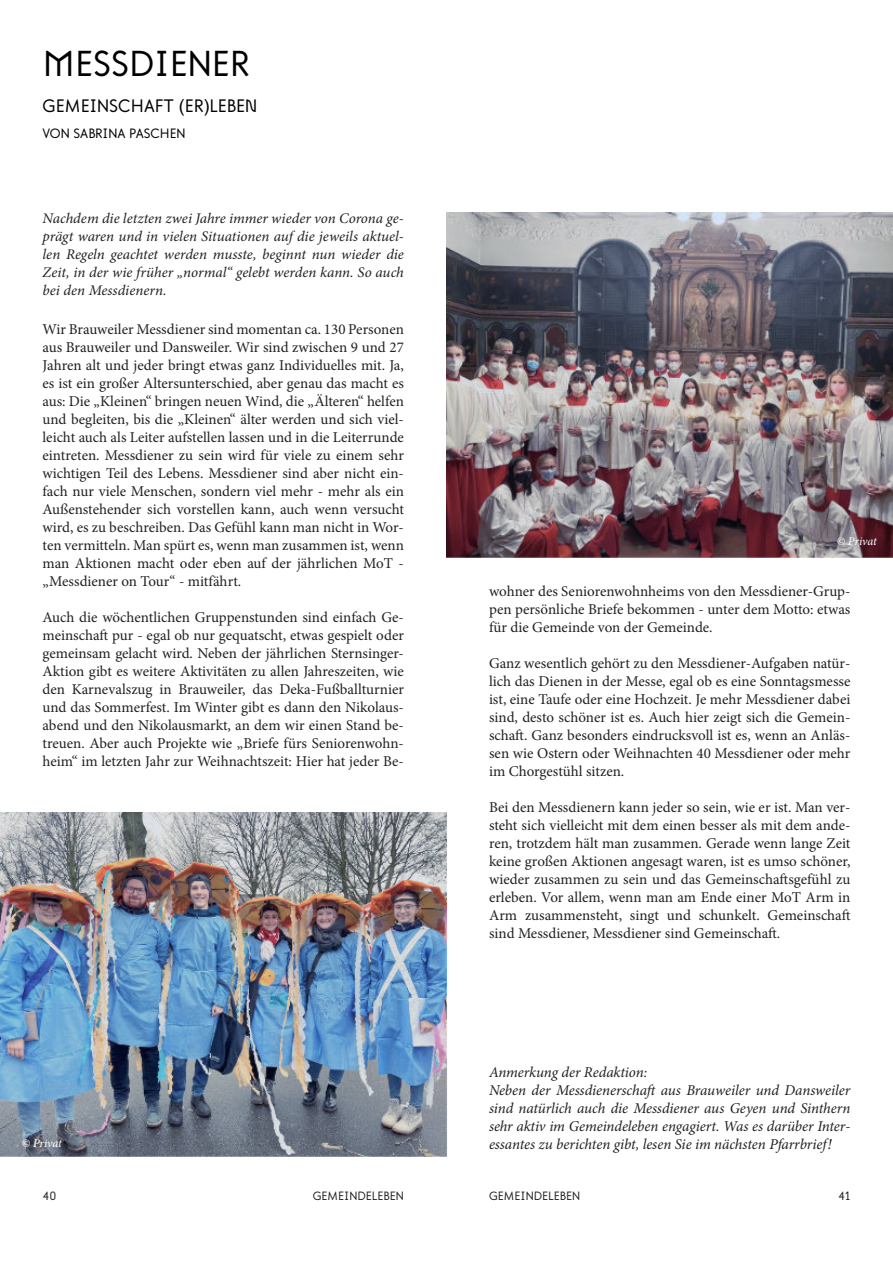
<style>
.page{position:relative;width:893px;height:1263px;background:#fff}
.page>*{position:absolute;margin:0;border:0;box-sizing:border-box;transform-origin:0 0}
.t1{font:36px "Gemeinschaft Regular neu";color:#000}
.t2{font:18px "Gemeinschaft Regular neu";color:#000}
.t3{font:15px/18px "Minion Pro";color:#231f20;text-align:justify}
.t4{font:italic 15px/18px "Minion Pro";letter-spacing:-.005em;color:#231f20}
.t5{font:italic 14.7px/18px "Minion Pro";color:#231f20;text-align:justify}
.t6{font:13.5px "Gemeinschaft Regular neu";color:#000}
.t7{font:12px "Gemeinschaft Regular neu";color:#231f20}
.t8{font:italic 12px "Minion Pro";letter-spacing:-.005em;color:#fff}
.s1{font-family:"Arial"}
</style>
<div class="page">
<img style="left:0;top:812px;width:447px;height:345px">
<img style="left:446px;top:213px;width:447px;height:344px">
<h1 class="t1" style="left:43px;top:49px;width:208px">MESSDIENER</h1>
<p class="t2" style="left:43px;top:99px;width:216px">GEMEINSCHAFT <span class="s1">(</span>ER<span class="s1">)</span>LEBEN</p>
<p class="t6" style="left:43px;top:128px;width:145px">VON SABRINA PASCHEN</p>
<p class="t5" style="left:43px;top:211px;width:363px">Nachdem die letzten zwei Jahre immer wieder von Corona ge&shy;prägt waren und in vielen Situationen auf die jeweils aktuel&shy;len Regeln geachtet werden musste, beginnt nun wieder die Zeit, in der wie früher „normal“ gelebt werden kann. So auch bei den Messdienern.</p>
<p class="t3" style="left:43px;top:322px;width:363px">Wir Brauweiler Messdiener sind momentan ca. 130 Personen aus Brauweiler und Dansweiler. Wir sind zwischen 9 und 27<br>Jahren alt und jeder bringt etwas ganz Individuelles mit. Ja, es ist ein großer Altersunterschied, aber genau das macht es aus: Die „Kleinen“ bringen neuen Wind, die „Älteren“ helfen und begleiten, bis die „Kleinen“ älter werden und sich viel&shy;leicht auch als Leiter aufstellen lassen und in die Leiterrunde eintreten. Messdiener zu sein wird für viele zu einem sehr wichtigen Teil des Lebens. Messdiener sind aber nicht ein&shy;fach nur viele Menschen, sondern viel mehr - mehr als ein Außenstehender sich vorstellen kann, auch wenn versucht wird, es zu beschreiben. Das Gefühl kann man nicht in Wor&shy;ten vermitteln. Man spürt es, wenn man zusammen ist, wenn man Aktionen macht oder eben auf der jährlichen MoT - „Messdiener on Tour“ - mitfährt.</p>
<p class="t3" style="left:43px;top:610px;width:363px">Auch die wöchentlichen Gruppenstunden sind einfach Ge&shy;meinschaft pur - egal ob nur gequatscht, etwas gespielt oder gemeinsam gelacht wird. Neben der jährlichen Sternsinger-Aktion gibt es weitere Aktivitäten zu allen Jahreszeiten, wie den Karnevalszug in Brauweiler, das Deka-Fußballturnier und das Sommerfest. Im Winter gibt es dann den Nikolaus&shy;abend und den Nikolausmarkt, an dem wir einen Stand be&shy;treuen. Aber auch Projekte wie „Briefe fürs Seniorenwohn&shy;heim“ im letzten Jahr zur Weihnachtszeit: Hier hat jeder Be-</p>
<p class="t8" style="left:22px;top:1138px;width:41px">© Privat</p>
<p class="t7" style="left:43px;top:1191px;width:15px">40</p>
<p class="t7" style="left:313px;top:1191px;width:93px">GEMEINDELEBEN</p>
<p class="t8" style="left:837px;top:536px;width:41px">© Privat</p>
<p class="t3" style="left:489px;top:583px;width:363px">wohner des Seniorenwohnheims von den Messdiener-Grup&shy;pen persönliche Briefe bekommen - unter dem Motto: etwas für die Gemeinde von der Gemeinde.</p>
<p class="t3" style="left:489px;top:655px;width:363px">Ganz wesentlich gehört zu den Messdiener-Aufgaben natür&shy;lich das Dienen in der Messe, egal ob es eine Sonntagsmesse ist, eine Taufe oder eine Hochzeit. Je mehr Messdiener dabei sind, desto schöner ist es. Auch hier zeigt sich die Gemein&shy;schaft. Ganz besonders eindrucksvoll ist es, wenn an Anläs&shy;sen wie Ostern oder Weihnachten 40 Messdiener oder mehr im Chorgestühl sitzen.</p>
<p class="t3" style="left:489px;top:799px;width:363px">Bei den Messdienern kann jeder so sein, wie er ist. Man ver&shy;steht sich vielleicht mit dem einen besser als mit dem ande&shy;ren, trotzdem hält man zusammen. Gerade wenn lange Zeit keine großen Aktionen angesagt waren, ist es umso schöner, wieder zusammen zu sein und das Gemeinschaftsgefühl zu erleben. Vor allem, wenn man am Ende einer MoT Arm in Arm zusammensteht, singt und schunkelt. Gemeinschaft sind Messdiener, Messdiener sind Gemeinschaft.</p>
<p class="t4" style="left:489px;top:1064px;width:363px">Anmerkung der Redaktion:<br>Neben der Messdienerschaft aus Brauweiler und Dansweiler sind natürlich auch die Messdiener aus Geyen und Sinthern sehr aktiv im Gemeindeleben engagiert. Was es darüber Inter&shy;essantes zu berichten gibt, lesen Sie im nächsten Pfarrbrief!</p>
<p class="t7" style="left:489px;top:1191px;width:93px">GEMEINDELEBEN</p>
<p class="t7" style="left:838px;top:1191px;width:14px">41</p>
</div>
